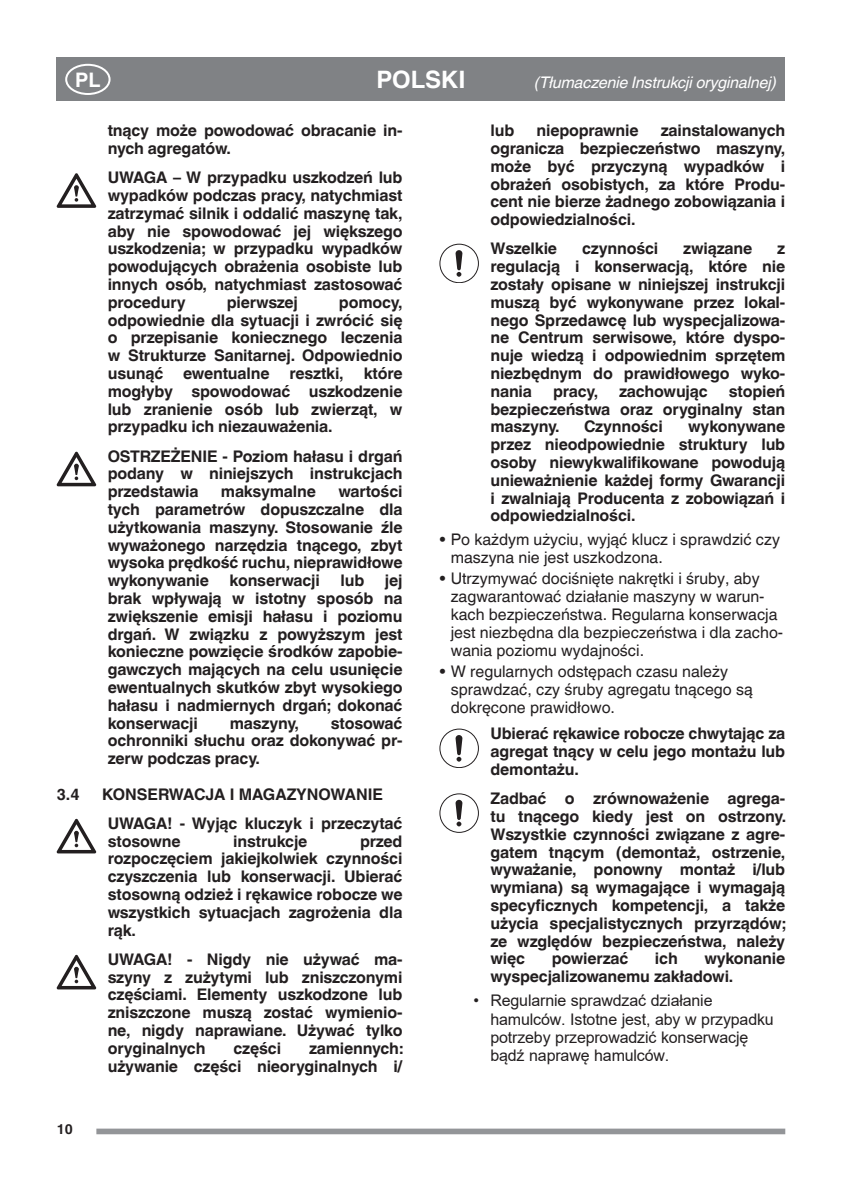
<style>
.page{position:relative;width:842px;height:1191px;background:#fff}
.page>*{position:absolute;margin:0;border:0;box-sizing:border-box;transform-origin:0 0}
.t1{font:700 24px "Helvetica World";color:#fff}
.t2{font:700 20px "Helvetica World";color:#fff}
.t3{font:700 16px/17.8px "Helvetica World";letter-spacing:-.01em;color:#231f20;text-align:justify}
.t4{font:16px/18px "Helvetica World";color:#231f20}
.t5{font:16px/18.4px "Arial";letter-spacing:-.01em;color:#231f20}
.t6{font:italic 16px "Helvetica World";letter-spacing:-.01em;color:#fff}
.t7{font:700 14px "Helvetica World";color:#231f20}
</style>
<div class="page">
<div style="left:57px;top:58px;width:728px;height:43px;background:#808285"></div>
<div style="left:96px;top:1128px;width:689px;height:6px;background:#939598"></div>
<div style="left:65px;top:64px;width:46px;height:31px;border:2px solid #fff;border-radius:50%"></div>
<svg style="left:57px;top:173px;width:39px;height:35px"></svg>
<svg style="left:57px;top:451px;width:39px;height:35px"></svg>
<svg style="left:57px;top:818px;width:39px;height:35px"></svg>
<svg style="left:57px;top:954px;width:39px;height:35px"></svg>
<div style="left:439px;top:244px;width:40px;height:39px;border:1px solid #231f20;border-radius:50%"></div>
<svg style="left:455px;top:250px;width:7px;height:27px"></svg>
<div style="left:439px;top:728px;width:40px;height:39px;border:1px solid #231f20;border-radius:50%"></div>
<svg style="left:455px;top:735px;width:7px;height:26px"></svg>
<div style="left:439px;top:793px;width:40px;height:39px;border:1px solid #231f20;border-radius:50%"></div>
<svg style="left:455px;top:800px;width:7px;height:26px"></svg>
<p class="t2" style="left:75px;top:68px;width:27px">PL</p>
<h1 class="t1" style="left:376px;top:66px;width:91px">POLSKI</h1>
<p class="t6" style="left:534px;top:73px;width:244px">(Tłumaczenie Instrukcji oryginalnej)</p>
<p class="t3" style="left:108px;top:122px;width:296px">tnący może powodować obracanie in&shy;nych agregatów.</p>
<p class="t3" style="left:108px;top:169px;width:296px">UWAGA – W przypadku uszkodzeń lub wypadków podczas pracy, natychmiast zatrzymać silnik i oddalić maszynę tak, aby nie spowodować jej większego uszkodzenia; w przypadku wypadków powodujących obrażenia osobiste lub innych osób, natychmiast zastosować procedury</p>
<p class="t3" style="left:490px;top:122px;width:296px;text-indent:170px">zainstalowanych ogranicza bezpieczeństwo maszyny, może być przyczyną wypadków i obrażeń osobistych, za które Produ&shy;cent nie bierze żadnego zobowiązania i odpowiedzialności.</p>
<p class="t3" style="left:490px;top:240px;width:68px">Wszelkie</p>
<p class="t3" style="left:582px;top:240px;width:78px">czynności</p>
<p class="t3" style="left:683px;top:240px;width:71px">związane</p>
<p class="t3" style="left:490px;top:122px;width:25px">lub</p>
<p class="t3" style="left:536px;top:122px;width:104px">niepoprawnie</p>
<p class="t3" style="left:490px;top:240px;width:296px;text-indent:287px">z regulacją i konserwacją, które nie zostały opisane w niniejszej instrukcji muszą być wykonywane przez lokal&shy;nego Sprzedawcę lub wyspecjalizowa&shy;ne Centrum serwisowe, które dyspo&shy;nuje wiedzą i odpowiednim sprzętem niezbędnym do prawidłowego wyko&shy;nania</p>
<p class="t3" style="left:227px;top:293px;width:73px">pierwszej</p>
<p class="t3" style="left:108px;top:293px;width:296px;text-indent:231px">pomocy, odpowiednie dla sytuacji i zwrócić się o przepisanie koniecznego leczenia w Strukturze Sanitarnej. Odpowiednio usunąć ewentualne resztki, które mogłyby spowodować uszkodzenie lub zranienie osób lub zwierząt, w przypadku ich niezauważenia.</p>
<p class="t3" style="left:108px;top:447px;width:296px">OSTRZEŻENIE - Poziom hałasu i drgań podany w niniejszych instrukcjach przedstawia</p>
<p class="t3" style="left:490px;top:382px;width:296px;text-indent:238px">stopień bezpieczeństwa oraz oryginalny stan maszyny.</p>
<p class="t3" style="left:553px;top:382px;width:47px">pracy,</p>
<p class="t3" style="left:619px;top:382px;width:90px">zachowując</p>
<p class="t3" style="left:584px;top:418px;width:80px">Czynności</p>
<p class="t3" style="left:490px;top:418px;width:296px;text-indent:198px">wykonywane przez nieodpowiednie struktury lub osoby niewykwalifikowane powodują unieważnienie każdej formy Gwarancji i zwalniają Producenta z zobowiązań i odpowiedzialności.</p>
<p class="t4" style="left:451px;top:530px;width:331px;text-indent:-11px">• Po każdym użyciu, wyjąć klucz i sprawdzić czy maszyna nie jest uszkodzona.</p>
<p class="t4" style="left:451px;top:569px;width:334px;text-indent:-11px">• Utrzymywać dociśnięte nakrętki i śruby, aby zagwarantować działanie maszyny w warun&shy;kach bezpieczeństwa. Regularna konserwacja jest niezbędna dla bezpieczeństwa i dla zacho&shy;wania poziomu wydajności.</p>
<p class="t4" style="left:451px;top:662px;width:304px;text-indent:-11px">• W regularnych odstępach czasu należy sprawdzać, czy śruby agregatu tnącego są dokręcone prawidłowo.</p>
<p class="t3" style="left:490px;top:725px;width:296px">Ubierać rękawice robocze chwytając za agregat tnący w celu jego montażu lub demontażu.</p>
<p class="t3" style="left:490px;top:789px;width:297px">Zadbać o zrównoważenie agrega&shy;tu tnącego kiedy jest on ostrzony.<br>Wszystkie czynności związane z agre&shy;gatem tnącym (demontaż, ostrzenie, wyważanie, ponowny montaż i/lub wymiana) są wymagające i wymagają specyficznych kompetencji, a także użycia specjalistycznych przyrządów; ze względów bezpieczeństwa, należy więc</p>
<p class="t3" style="left:108px;top:483px;width:296px;text-indent:231px">wartości tych parametrów dopuszczalne dla użytkowania maszyny. Stosowanie źle wyważonego narzędzia tnącego, zbyt wysoka prędkość ruchu, nieprawidłowe wykonywanie</p>
<p class="t3" style="left:221px;top:483px;width:97px">maksymalne</p>
<p class="t3" style="left:108px;top:572px;width:296px;text-indent:277px">jej brak wpływają w istotny sposób na zwiększenie emisji hałasu i poziomu drgań. W związku z powyższym jest konieczne powzięcie środków zapobie&shy;gawczych mających na celu usunięcie ewentualnych skutków zbyt wysokiego hałasu i nadmiernych drgań; dokonać konserwacji</p>
<p class="t3" style="left:230px;top:572px;width:92px">konserwacji</p>
<p class="t3" style="left:340px;top:572px;width:25px">lub</p>
<p class="t3" style="left:108px;top:714px;width:296px;text-indent:223px">stosować ochronniki słuchu oraz dokonywać pr&shy;zerw podczas pracy.</p>
<p class="t3" style="left:230px;top:714px;width:71px">maszyny,</p>
<p class="t3" style="left:57px;top:785px;width:24px">3.4</p>
<p class="t3" style="left:108px;top:779px;width:296px;line-height:29.2px;text-indent:-6px">KONSERWACJA I MAGAZYNOWANIE<br>UWAGA! - Wyjąc kluczyk i przeczytać</p>
<p class="t3" style="left:108px;top:832px;width:74px">stosowne</p>
<p class="t3" style="left:233px;top:832px;width:76px">instrukcje</p>
<p class="t3" style="left:108px;top:832px;width:296px;text-indent:252px">przed rozpoczęciem jakiejkolwiek czynności czyszczenia lub konserwacji. Ubierać stosowną odzież i rękawice robocze we wszystkich sytuacjach zagrożenia dla rąk.</p>
<p class="t3" style="left:108px;top:950px;width:296px">UWAGA! - Nigdy nie używać ma&shy;szyny z zużytymi lub zniszczonymi częściami. Elementy uszkodzone lub zniszczone muszą zostać wymienio&shy;ne, nigdy naprawiane. Używać tylko oryginalnych</p>
<p class="t3" style="left:552px;top:950px;width:78px">powierzać</p>
<p class="t3" style="left:655px;top:950px;width:24px">ich</p>
<p class="t3" style="left:490px;top:950px;width:296px;text-indent:214px">wykonanie wyspecjalizowanemu zakładowi.</p>
<p class="t5" style="left:490px;top:991px;width:285px;text-indent:-17px">• Regularnie sprawdzać działanie hamulców. Istotne jest, aby w przypadku potrzeby przeprowadzić konserwację bądź naprawę hamulców.</p>
<p class="t3" style="left:233px;top:1039px;width:49px">części</p>
<p class="t3" style="left:108px;top:1039px;width:297px;text-align:right">zamiennych:<br>używanie części nieoryginalnych i/</p>
<p class="t7" style="left:57px;top:1121px;width:18px">10</p>
</div>
